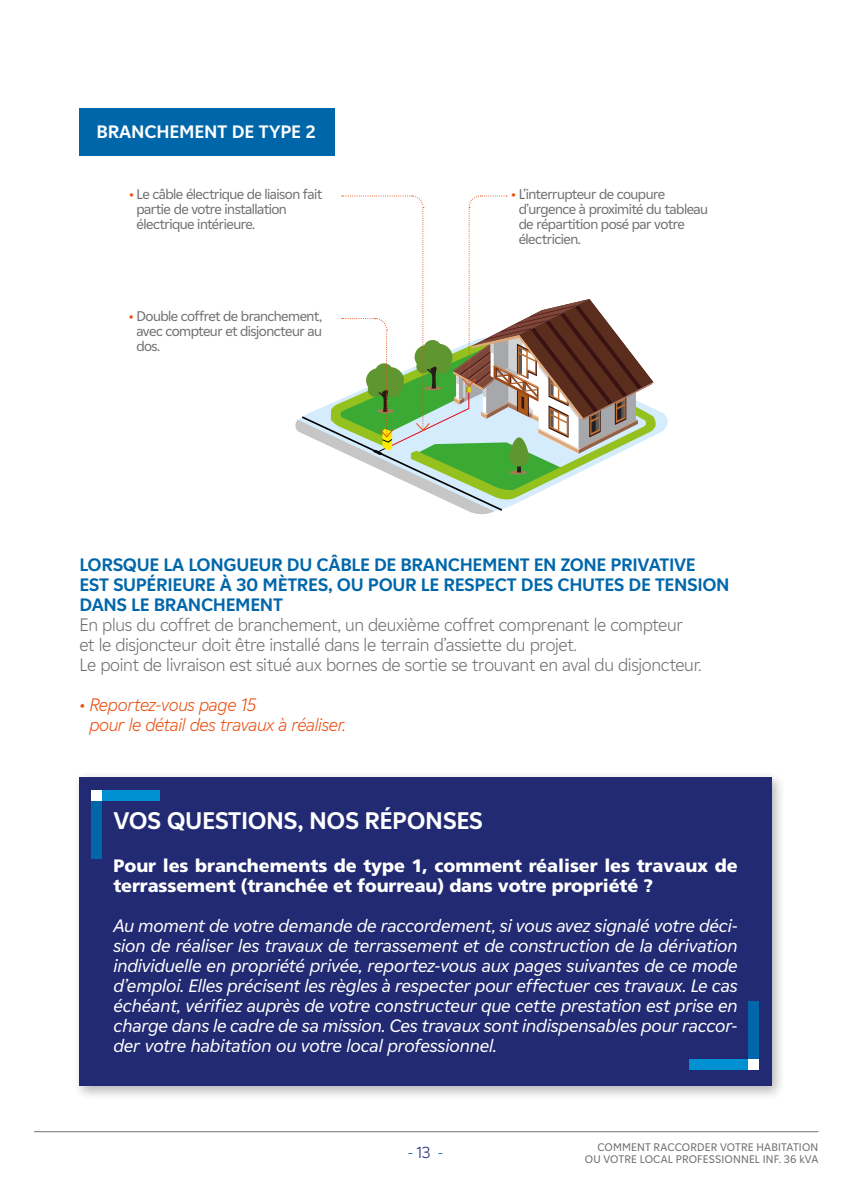
<style>
.page{position:relative;width:851px;height:1191px;background:#fff}
.page>*{position:absolute;margin:0;border:0;box-sizing:border-box;transform-origin:0 0}
.t1{font:700 24px "EDF2020";letter-spacing:-.02em;color:#fff}
.t2{font:italic 18px/20px "EDF2020";letter-spacing:-.01em;color:#fff;text-align:justify}
.t3{font:300 18px/20px "EDF2020";letter-spacing:-.02em;color:#706f6f}
.t4{font:700 18px/20px "EDF2020";letter-spacing:-.02em;color:#06a}
.t5{font:900 18px/20px "Frutiger LT Std";letter-spacing:-.01em;color:#fff}
.t6{font:italic 300 18px/20px "EDF2020";letter-spacing:-.02em;color:#e94e0f}
.t7{font:700 18px "EDF2020";letter-spacing:-.01em;color:#fff}
.t8{font:300 16px "EDF2020";color:#06a}
.t9{font:14px/15px "EDF2020";letter-spacing:-.04em;color:#706f6f}
.t10{font:11px/12px "EDF2020";letter-spacing:.015em;color:#706f6f;text-align:right}
.s1{color:#e94e0f}
.s2{color:#212a72}
</style>
<div class="page">
<hr style="left:34px;top:1131px;width:784px;height:1px;background:#706f6f">
<div style="left:79px;top:108px;width:255px;height:47px;background:#06a"></div>
<svg style="left:295px;top:195px;width:365px;height:320px"></svg>
<div style="left:72px;top:770px;width:714px;height:331px;background:#000;opacity:.3"></div>
<div style="left:79px;top:777px;width:692px;height:309px;background:#212a72"></div>
<div style="left:101px;top:789px;width:59px;height:11px;background:#0091d3"></div>
<div style="left:91px;top:800px;width:10px;height:59px;background:#06a"></div>
<div style="left:91px;top:789px;width:10px;height:11px;background:#fff"></div>
<div style="left:689px;top:1059px;width:58px;height:11px;background:#0091d3"></div>
<div style="left:747px;top:1000px;width:11px;height:59px;background:#06a"></div>
<div style="left:747px;top:1059px;width:11px;height:11px;background:#fff"></div>
<p class="t7" style="left:96px;top:119px;width:221px">BRANCHEMENT DE TYPE 2</p>
<p class="t9" style="left:136px;top:186px;width:187px;text-indent:-7px"><span class="s1">•</span> Le câble électrique de liaison fait partie de votre installation électrique intérieure.</p>
<p class="t9" style="left:518px;top:186px;width:191px;text-indent:-7px"><span class="s1">•</span> L’interrupteur de coupure d’urgence à proximité du tableau de répartition posé par votre électricien.</p>
<p class="t9" style="left:136px;top:308px;width:187px;text-align:justify;text-indent:-7px"><span class="s1">•</span> Double coffret de branchement, avec compteur et disjoncteur au dos.</p>
<p class="t4" style="left:79px;top:554px;width:651px">LORSQUE LA LONGUEUR DU CÂBLE DE BRANCHEMENT EN ZONE PRIVATIVE<br>EST SUPÉRIEURE À 30 MÈTRES, OU POUR LE RESPECT DES CHUTES DE TENSION<br>DANS LE BRANCHEMENT</p>
<p class="t3" style="left:79px;top:614px;width:623px">En plus du coffret de branchement, un deuxième coffret comprenant le compteur et le disjoncteur doit être installé dans le terrain d’assiette du projet.<br>Le point de livraison est situé aux bornes de sortie se trouvant en aval du disjoncteur.</p>
<p class="t6" style="left:89px;top:694px;width:258px;text-indent:-10px">• Reportez-vous page 15<br>pour le détail des travaux à réaliser.</p>
<h1 class="t1" style="left:113px;top:804px;width:371px">VOS QUESTIONS, NOS RÉPONSES</h1>
<p class="t5" style="left:113px;top:855px;width:625px">Pour les branchements de type 1, comment réaliser les travaux de terrassement (tranchée et fourreau) dans votre propriété ?</p>
<p class="t2" style="left:113px;top:915px;width:625px">Au moment de votre demande de raccordement, si vous avez signalé votre déci&shy;sion de réaliser les travaux de terrassement et de construction de la dérivation individuelle en propriété privée, reportez-vous aux pages suivantes de ce mode d’emploi. Elles précisent les règles à respecter pour effectuer ces travaux. Le cas échéant, vérifiez auprès de votre constructeur que cette prestation est prise en charge dans le cadre de sa mission. Ces travaux sont indispensables pour raccor&shy;der votre habitation ou votre local professionnel.</p>
<p class="t8" style="left:408px;top:1141px;width:37px">- <span class="s2">13</span> -</p>
<p class="t10" style="left:584px;top:1140px;width:235px">COMMENT RACCORDER VOTRE HABITATION<br>OU VOTRE LOCAL PROFESSIONNEL INF. 36 kVA</p>
</div>
